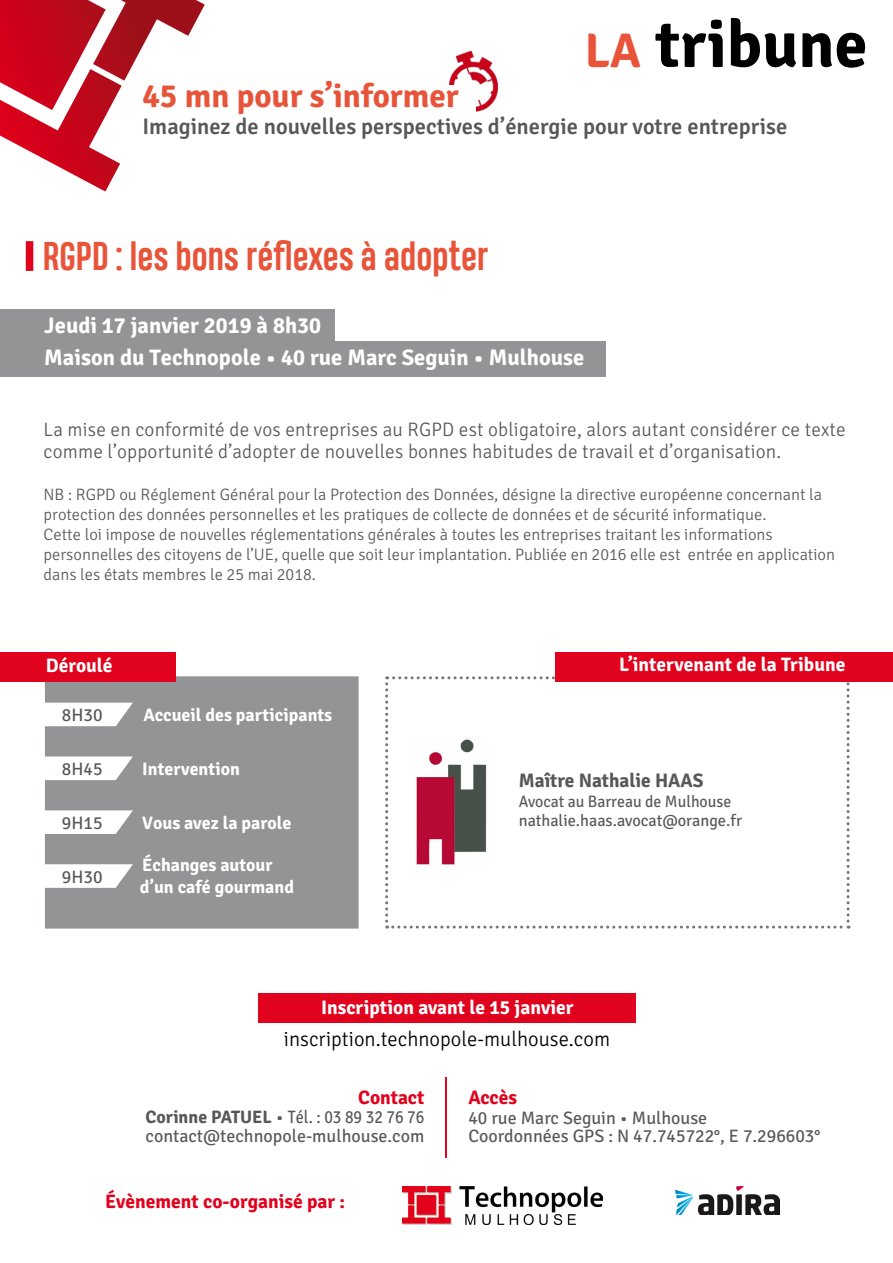
<style>
.page{position:relative;width:893px;height:1263px;background:#fff}
.page>*{position:absolute;margin:0;border:0;box-sizing:border-box;transform-origin:0 0}
.t1{font:700 66.15px "Signika Negative";color:#000}
.t2{font:700 37.5px "Heading Pro Trial";letter-spacing:-.005em;color:#e75439}
.t3{font:700 33px "Signika Negative";color:#e75439}
.t4{font:700 22.5px/31.5px "Signika Negative";color:#fff}
.t5{font:600 22.5px "Signika Negative";color:#58585a}
.t6{font:300 21px "Signika Negative";color:#000}
.t7{font:300 19.5px/22.5px "Signika Negative";letter-spacing:.01em;color:#58585a}
.t8{font:700 19.5px "Signika Negative";color:#fff}
.t9{font:700 19.5px "Signika Negative";color:#e1021d}
.t10{font:700 19.5px "Signika Negative";color:#58585a}
.t11{font:18px/18px "Signika Negative";color:#58585a}
.t12{font:700 18px/22.5px "Signika Negative";color:#fff}
.t13{font:300 16.5px/19.8px "Signika Negative";color:#58585a}
.t14{font:16.5px/19.5px "Signika Negative";color:#58585a;scale:.96 1}
.s1{font-size:48.45px;color:#e75439}
.s2{font-weight:700}
</style>
<div class="page">
<div style="left:26px;top:241px;width:7px;height:30px;background:#e1021d"></div>
<div style="left:0;top:341px;width:606px;height:35px;background:#939496"></div>
<div style="left:0;top:309px;width:335px;height:35px;background:#939496"></div>
<div style="left:45px;top:676px;width:314px;height:252px;background:#939496"></div>
<svg style="left:385px;top:676px;width:465px;height:252px"></svg>
<div style="left:0;top:652px;width:175px;height:30px;background:#e1021d"></div>
<div style="left:258px;top:993px;width:378px;height:30px;background:#e1021d"></div>
<div style="left:556px;top:652px;width:337px;height:30px;background:#e1021d"></div>
<svg style="left:45px;top:703px;width:88px;height:23px"></svg>
<svg style="left:45px;top:756px;width:88px;height:24px"></svg>
<svg style="left:45px;top:810px;width:88px;height:24px"></svg>
<svg style="left:45px;top:864px;width:88px;height:24px"></svg>
<img style="left:449px;top:50px;width:49px;height:62px">
<div style="left:446px;top:85px;width:30px;height:28px;background:#fff"></div>
<img style="left:403px;top:1186px;width:199px;height:38px">
<img style="left:675px;top:1187px;width:105px;height:28px">
<img style="left:405px;top:727px;width:93px;height:151px">
<svg style="left:0;top:0;width:205px;height:192px"></svg>
<hr style="left:445px;top:1077px;width:2px;height:80px;background:#e1021d">
<h1 class="t1" style="left:585px;top:5px;width:284px"><span class="s1">LA</span> tribune</h1>
<h3 class="t3" style="left:142px;top:76px;width:318px">45 mn pour s’informer</h3>
<h3 class="t5" style="left:142px;top:113px;width:646px">Imaginez de nouvelles perspectives d’énergie pour votre entreprise</h3>
<h2 class="t2" style="left:43px;top:233px;width:447px">RGPD : les bons réflexes à adopter</h2>
<h3 class="t4" style="left:44px;top:310px;width:542px">Jeudi 17 janvier 2019 à 8h30<br>Maison du Technopole • 40 rue Marc Seguin • Mulhouse</h3>
<p class="t7" style="left:44px;top:418px;width:804px">La mise en conformité de vos entreprises au RGPD est obligatoire, alors autant considérer ce texte comme l’opportunité d’adopter de nouvelles bonnes habitudes de travail et d’organisation.</p>
<p class="t13" style="left:44px;top:485px;width:793px">NB : RGPD ou Réglement Général pour la Protection des Données, désigne la directive européenne concernant la protection des données personnelles et les pratiques de collecte de données et de sécurité informatique.<br>Cette loi impose de nouvelles réglementations générales à toutes les entreprises traitant les informations personnelles des citoyens de l’UE, quelle que soit leur implantation. Publiée en 2016 elle est entrée en application dans les états membres le 25 mai 2018.</p>
<p class="t8" style="left:46px;top:654px;width:68px">Déroulé</p>
<p class="t11" style="left:62px;top:706px;width:42px">8H30</p>
<p class="t12" style="left:144px;top:704px;width:190px">Accueil des participants</p>
<p class="t11" style="left:62px;top:760px;width:42px">8H45</p>
<p class="t12" style="left:142px;top:758px;width:99px">Intervention</p>
<p class="t11" style="left:62px;top:814px;width:42px">9H15</p>
<p class="t12" style="left:142px;top:812px;width:151px">Vous avez la parole</p>
<p class="t11" style="left:62px;top:868px;width:42px">9H30</p>
<p class="t12" style="left:140px;top:854px;width:156px">Échanges autour d’un café gourmand</p>
<p class="t8" style="left:619px;top:653px;width:228px">L’intervenant de la Tribune</p>
<p class="t10" style="left:519px;top:769px;width:186px">Maître Nathalie HAAS</p>
<p class="t14" style="left:519px;top:792px;width:234px">Avocat au Barreau de Mulhouse nathalie.haas.avocat@orange.fr</p>
<p class="t8" style="left:321px;top:996px;width:254px">Inscription avant le 15 janvier</p>
<p class="t6" style="left:284px;top:1027px;width:328px">inscription.technopole-mulhouse.com</p>
<p class="t9" style="left:358px;top:1086px;width:68px">Contact</p>
<p class="t11" style="left:146px;top:1109px;width:280px"><span class="s2">Corinne PATUEL</span> • Tél. : 03 89 32 76 76 contact@technopole-mulhouse.com</p>
<p class="t9" style="left:105px;top:1190px;width:242px">Évènement co-organisé par :</p>
<p class="t9" style="left:468px;top:1085px;width:50px">Accès</p>
<p class="t11" style="left:468px;top:1109px;width:353px">40 rue Marc Seguin • Mulhouse<br>Coordonnées GPS : N 47.745722°, E 7.296603°</p>
</div>
